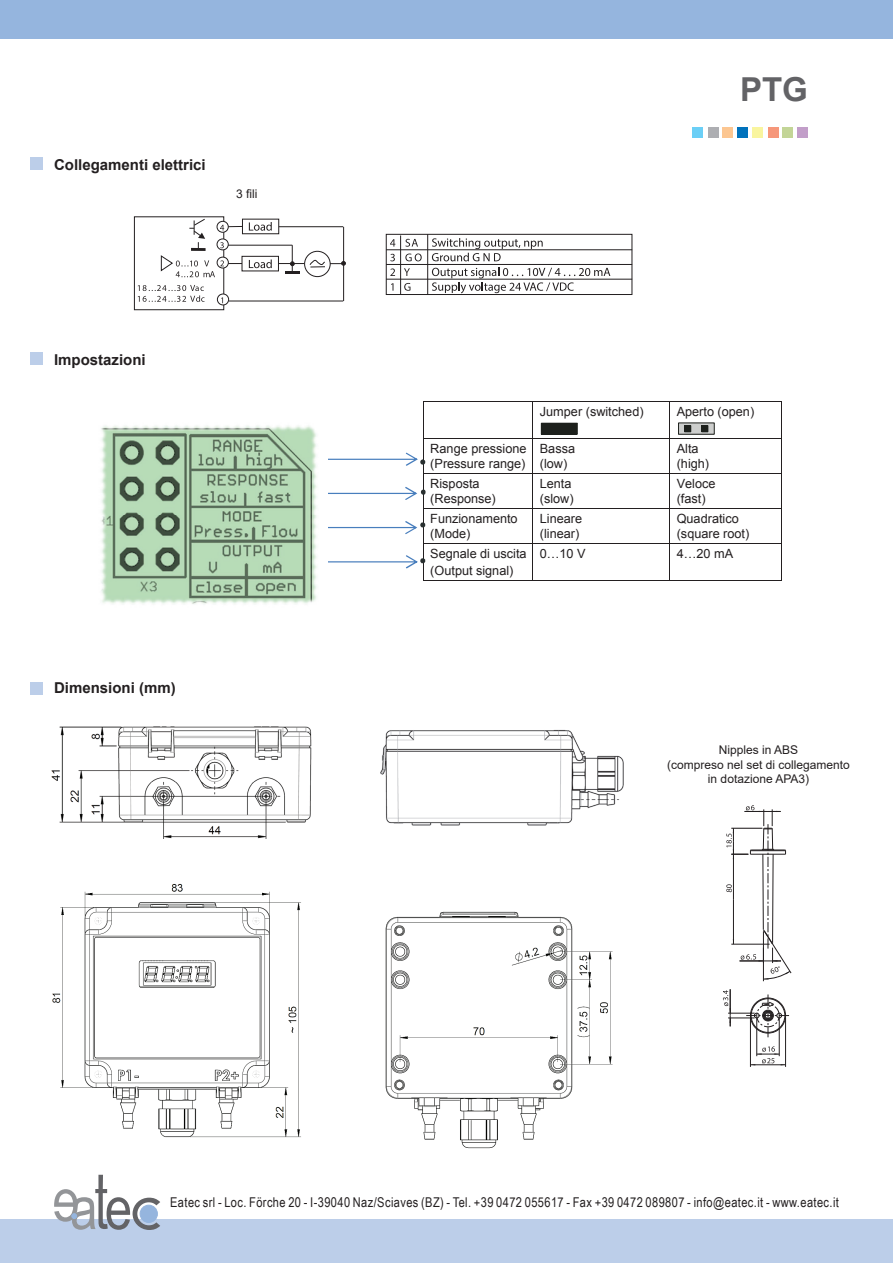
<style>
.page{position:relative;width:893px;height:1263px;background:#fff}
.page>*{position:absolute;margin:0;border:0;box-sizing:border-box;transform-origin:0 0}
.t1{font:700 33px "Arial";color:#636366}
.t2{font:700 15px "Arial";color:#231f20}
.t3{font:13.5px "Arial Narrow";letter-spacing:.03em;color:#231f20}
.t4{font:12.75px/14.5px "Arial";color:#231f20}
.t5{font:12px/14.4px "Arial";color:#231f20;text-align:center}
</style>
<div class="page">
<div style="left:30px;top:157px;width:13px;height:13px;background:#bccee9"></div>
<div style="left:30px;top:352px;width:13px;height:13px;background:#bccee9"></div>
<div style="left:134px;top:216px;width:90px;height:94px;border:1px solid #231f20"></div>
<hr style="left:226px;top:245px;width:66px;height:1px;background:#231f20">
<div style="left:242px;top:219px;width:37px;height:15px;border:1px solid #231f20"></div>
<hr style="left:279px;top:226px;width:64px;height:1px;background:#231f20">
<svg style="left:305px;top:251px;width:25px;height:26px"></svg>
<div style="left:304px;top:251px;width:27px;height:26px;border:1px solid #231f20;border-radius:50%"></div>
<div style="left:242px;top:256px;width:37px;height:15px;border:1px solid #231f20"></div>
<hr style="left:343px;top:227px;width:1px;height:74px;background:#231f20">
<hr style="left:229px;top:301px;width:114px;height:1px;background:#231f20">
<svg style="left:279px;top:245px;width:67px;height:27px"></svg>
<hr style="left:285px;top:271px;width:15px;height:3px;background:#231f20">
<svg style="left:138px;top:285px;width:67px;height:17px"></svg>
<svg style="left:217px;top:294px;width:12px;height:11px"></svg>
<div style="left:217px;top:294px;width:12px;height:11px;border:1px solid #231f20;border-radius:50%"></div>
<svg style="left:221px;top:297px;width:2px;height:6px"></svg>
<svg style="left:161px;top:218px;width:82px;height:59px"></svg>
<svg style="left:249px;top:222px;width:23px;height:9px"></svg>
<svg style="left:249px;top:259px;width:23px;height:9px"></svg>
<div style="left:30px;top:682px;width:13px;height:13px;background:#bccee9"></div>
<hr style="left:785px;top:1018px;width:1px;height:49px;background:#231f20">
<hr style="left:750px;top:1018px;width:1px;height:49px;background:#231f20">
<hr style="left:779px;top:1018px;width:1px;height:38px;background:#231f20">
<hr style="left:756px;top:1018px;width:1px;height:38px;background:#231f20">
<svg style="left:723px;top:989px;width:67px;height:48px"></svg>
<svg style="left:751px;top:1046px;width:34px;height:19px"></svg>
<hr style="left:763px;top:931px;width:1px;height:50px;background:#231f20">
<svg style="left:726px;top:805px;width:65px;height:174px"></svg>
<div style="left:386px;top:234px;width:246px;height:61px;border:1px solid #231f20"></div>
<hr style="left:386px;top:249px;width:246px;height:1px;background:#231f20">
<svg style="left:390px;top:239px;width:5px;height:8px"></svg>
<svg style="left:405px;top:239px;width:13px;height:8px"></svg>
<hr style="left:386px;top:264px;width:246px;height:1px;background:#231f20">
<svg style="left:390px;top:254px;width:5px;height:7px"></svg>
<svg style="left:405px;top:253px;width:17px;height:8px"></svg>
<hr style="left:386px;top:279px;width:246px;height:1px;background:#231f20">
<svg style="left:390px;top:268px;width:5px;height:8px"></svg>
<svg style="left:404px;top:268px;width:6px;height:8px"></svg>
<svg style="left:404px;top:283px;width:6px;height:8px"></svg>
<hr style="left:400px;top:235px;width:1px;height:60px;background:#231f20">
<hr style="left:427px;top:234px;width:1px;height:61px;background:#231f20">
<svg style="left:432px;top:238px;width:111px;height:23px"></svg>
<svg style="left:432px;top:267px;width:178px;height:26px"></svg>
<div style="left:541px;top:423px;width:36px;height:11px;background:#1d201c"></div>
<svg style="left:680px;top:425px;width:33px;height:7px"></svg>
<div style="left:684px;top:425px;width:7px;height:7px;border:1px solid #1d201c"></div>
<div style="left:702px;top:425px;width:6px;height:7px;border:1px solid #1d201c"></div>
<hr style="left:423px;top:401px;width:359px;height:1px;background:#231f20">
<hr style="left:423px;top:401px;width:1px;height:37px;background:#231f20">
<hr style="left:533px;top:401px;width:1px;height:37px;background:#231f20">
<hr style="left:669px;top:401px;width:1px;height:37px;background:#231f20">
<hr style="left:781px;top:401px;width:1px;height:37px;background:#231f20">
<hr style="left:423px;top:438px;width:359px;height:1px;background:#231f20">
<hr style="left:423px;top:439px;width:1px;height:34px;background:#231f20">
<hr style="left:533px;top:439px;width:1px;height:34px;background:#231f20">
<hr style="left:669px;top:439px;width:1px;height:34px;background:#231f20">
<hr style="left:781px;top:439px;width:1px;height:34px;background:#231f20">
<hr style="left:423px;top:473px;width:359px;height:1px;background:#231f20">
<hr style="left:423px;top:474px;width:1px;height:34px;background:#231f20">
<hr style="left:533px;top:474px;width:1px;height:34px;background:#231f20">
<hr style="left:669px;top:474px;width:1px;height:34px;background:#231f20">
<hr style="left:781px;top:474px;width:1px;height:34px;background:#231f20">
<hr style="left:423px;top:508px;width:359px;height:1px;background:#231f20">
<hr style="left:423px;top:509px;width:1px;height:34px;background:#231f20">
<hr style="left:533px;top:509px;width:1px;height:34px;background:#231f20">
<hr style="left:669px;top:509px;width:1px;height:34px;background:#231f20">
<hr style="left:781px;top:509px;width:1px;height:34px;background:#231f20">
<hr style="left:423px;top:543px;width:359px;height:1px;background:#231f20">
<hr style="left:423px;top:543px;width:1px;height:38px;background:#231f20">
<hr style="left:423px;top:580px;width:110px;height:1px;background:#231f20">
<hr style="left:533px;top:543px;width:1px;height:38px;background:#231f20">
<hr style="left:533px;top:580px;width:136px;height:1px;background:#231f20">
<hr style="left:669px;top:543px;width:1px;height:38px;background:#231f20">
<hr style="left:670px;top:580px;width:111px;height:1px;background:#231f20">
<hr style="left:781px;top:543px;width:1px;height:38px;background:#231f20">
<svg style="left:328px;top:453px;width:97px;height:13px"></svg>
<svg style="left:328px;top:487px;width:97px;height:13px"></svg>
<svg style="left:328px;top:521px;width:97px;height:13px"></svg>
<svg style="left:328px;top:555px;width:97px;height:13px"></svg>
<img style="left:101px;top:425px;width:216px;height:179px">
<img style="left:51px;top:726px;width:261px;height:112px">
<img style="left:52px;top:884px;width:249px;height:254px">
<img style="left:380px;top:730px;width:244px;height:96px">
<img style="left:385px;top:911px;width:228px;height:238px">
<div style="left:0;top:0;width:893px;height:39px;background:#95b5de"></div>
<div style="left:0;top:1219px;width:893px;height:44px;background:#bccee9"></div>
<svg style="left:54px;top:1175px;width:106px;height:55px"></svg>
<div style="left:692px;top:128px;width:11px;height:10px;background:#6bcff6"></div>
<div style="left:782px;top:128px;width:11px;height:10px;background:#c3d597"></div>
<div style="left:797px;top:128px;width:11px;height:10px;background:#c29ec9"></div>
<div style="left:768px;top:128px;width:10px;height:10px;background:#f6977a"></div>
<div style="left:752px;top:128px;width:11px;height:10px;background:#f9f59f"></div>
<div style="left:723px;top:128px;width:10px;height:10px;background:#fcc691"></div>
<div style="left:708px;top:128px;width:10px;height:10px;background:#adaeb2"></div>
<div style="left:738px;top:128px;width:10px;height:10px;background:#0072bc"></div>
<p class="t2" style="left:54px;top:155px;width:153px">Collegamenti elettrici</p>
<p class="t5" style="left:236px;top:186px;width:23px">3 fili</p>
<p class="t2" style="left:54px;top:349px;width:93px">Impostazioni</p>
<p class="t2" style="left:54px;top:677px;width:123px">Dimensioni (mm)</p>
<h1 class="t1" style="left:740px;top:66px;width:69px">PTG</h1>
<p class="t4" style="left:540px;top:404px;width:105px">Jumper (switched)</p>
<p class="t4" style="left:677px;top:404px;width:79px">Aperto (open)</p>
<p class="t4" style="left:430px;top:442px;width:98px">Range pressione (Pressure range)</p>
<p class="t4" style="left:540px;top:442px;width:37px">Bassa (low)</p>
<p class="t4" style="left:677px;top:441px;width:34px;line-height:15.3px">Alta (high)</p>
<p class="t4" style="left:430px;top:476px;width:67px">Risposta (Response)</p>
<p class="t4" style="left:540px;top:476px;width:35px">Lenta (slow)</p>
<p class="t4" style="left:677px;top:476px;width:40px;line-height:15.3px">Veloce (fast)</p>
<p class="t4" style="left:430px;top:511px;width:89px">Funzionamento (Mode)</p>
<p class="t4" style="left:540px;top:511px;width:44px;line-height:15.3px">Lineare (linear)</p>
<p class="t4" style="left:677px;top:511px;width:74px">Quadratico (square root)</p>
<p class="t4" style="left:430px;top:545px;width:98px;line-height:17.1px">Segnale di uscita (Output signal)</p>
<p class="t4" style="left:540px;top:546px;width:47px">0…10 V</p>
<p class="t4" style="left:677px;top:546px;width:58px">4…20 mA</p>
<p class="t5" style="left:667px;top:743px;width:184px">Nipples in ABS<br>(compreso nel set di collegamento in dotazione APA3)</p>
<p class="t3" style="left:170px;top:1193px;width:670px">Eatec srl - Loc. Förche 20 - I-39040 Naz/Sciaves (BZ) - Tel. +39 0472 055617 - Fax +39 0472 089807 - info@eatec.it - www.eatec.it</p>
</div>
